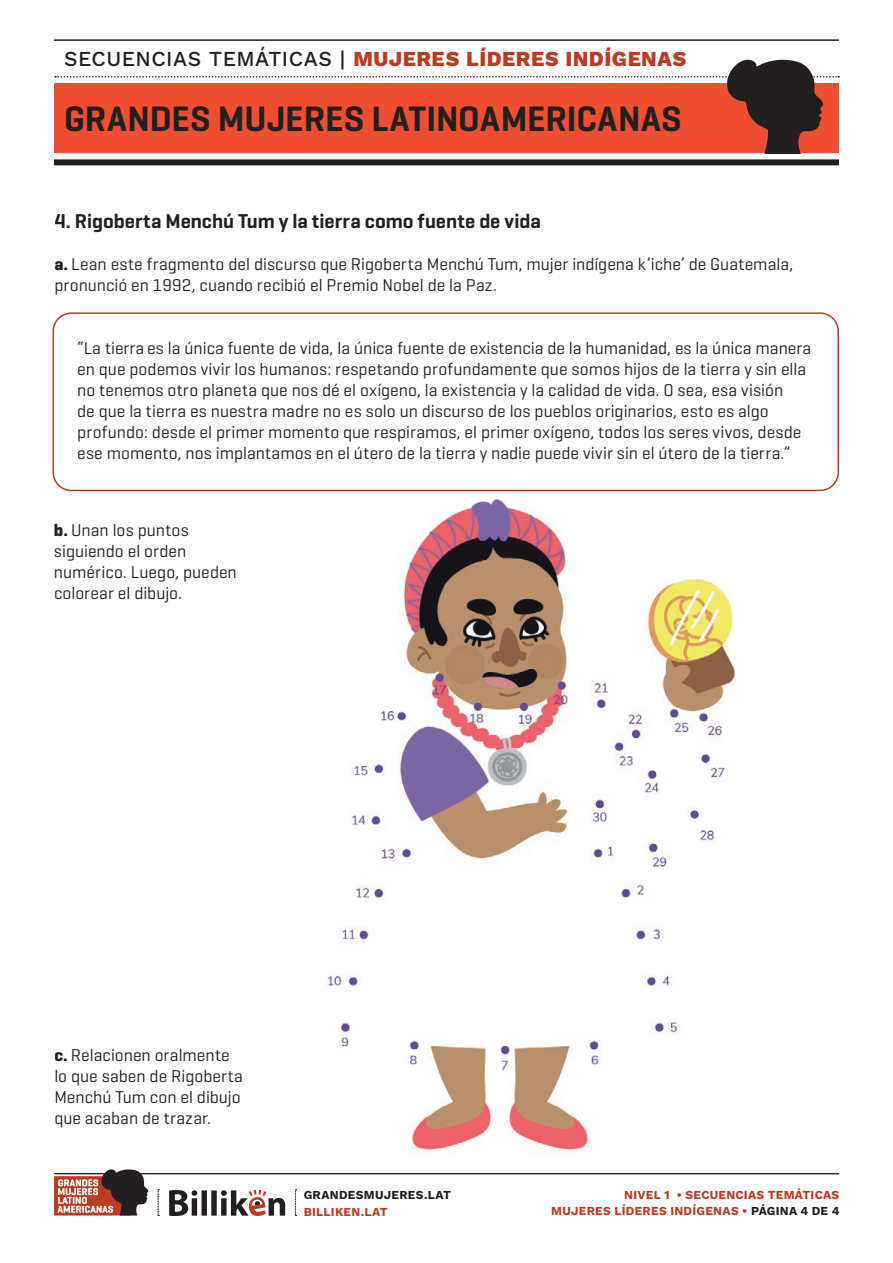
<style>
.page{position:relative;width:893px;height:1263px;background:#fff}
.page>*{position:absolute;margin:0;border:0;box-sizing:border-box;transform-origin:0 0}
.t1{font:600 36px "Geogrotesque";color:#231f20}
.t2{font:21px "Work Sans";letter-spacing:.025em;color:#bc3b22}
._1_2_3{font:600 20.4px "Geogrotesque";color:#231f20}
.TEXTO_BASE{font:17.4px/21px "Geogrotesque";color:#231f20}
.t3{font:12px/16.8px "Work Sans";letter-spacing:.02em;color:#bc3b22;text-align:right}
.t4{font:12px "Work Sans";letter-spacing:.025em;color:#231f20}
.s1{color:#231f20}
.s2{font-weight:700}
</style>
<div class="page">
<div style="left:54px;top:159px;width:785px;height:6px;background:#231f20"></div>
<hr style="left:54px;top:39px;width:785px;height:2px;background:#231f20">
<svg style="left:55px;top:60px;width:784px;height:93px"></svg>
<svg style="left:169px;top:1190px;width:116px;height:26px"></svg>
<svg style="left:54px;top:1169px;width:95px;height:46px"></svg>
<hr style="left:54px;top:1173px;width:785px;height:1px;background:#231f20">
<svg style="left:158px;top:1189px;width:1px;height:27px"></svg>
<svg style="left:295px;top:1189px;width:2px;height:27px"></svg>
<img style="left:326px;top:499px;width:409px;height:651px">
<div style="left:52px;top:312px;width:787px;height:179px;border:2px solid #bc3b22;border-radius:18px"></div>
<p class="t2" style="left:64px;top:43px;width:624px"><span class="s1">SECUENCIAS TEMÁTICAS |</span> MUJERES LÍDERES INDÍGENAS</p>
<h1 class="t1" style="left:64px;top:96px;width:619px">GRANDES MUJERES LATINOAMERICANAS</h1>
<p class="_1_2_3" style="left:54px;top:209px;width:488px">4. Rigoberta Menchú Tum y la tierra como fuente de vida</p>
<p class="TEXTO_BASE" style="left:54px;top:253px;width:740px"><span class="s2">a.</span> Lean este fragmento del discurso que Rigoberta Menchú Tum, mujer indígena k’iche’ de Guatemala, pronunció en 1992, cuando recibió el Premio Nobel de la Paz.</p>
<p class="TEXTO_BASE" style="left:77px;top:337px;width:735px">“La tierra es la única fuente de vida, la única fuente de existencia de la humanidad, es la única manera en que podemos vivir los humanos: respetando profundamente que somos hijos de la tierra y sin ella no tenemos otro planeta que nos dé el oxígeno, la existencia y la calidad de vida. O sea, esa visión<br>de que la tierra es nuestra madre no es solo un discurso de los pueblos originarios, esto es algo profundo: desde el primer momento que respiramos, el primer oxígeno, todos los seres vivos, desde ese momento, nos implantamos en el útero de la tierra y nadie puede vivir sin el útero de la tierra.”</p>
<p class="TEXTO_BASE" style="left:54px;top:518px;width:184px"><span class="s2">b.</span> Unan los puntos siguiendo el orden numérico. Luego, pueden colorear el dibujo.</p>
<p class="TEXTO_BASE" style="left:54px;top:1043px;width:190px"><span class="s2">c.</span> Relacionen oralmente lo que saben de Rigoberta<br>Menchú Tum con el dibujo que acaban de trazar.</p>
<p class="t4" style="left:304px;top:1185px;width:149px">GRANDESMUJERES.LAT</p>
<p class="t3" style="left:304px;top:1203px;width:86px">BILLIKEN.LAT</p>
<p class="t3" style="left:551px;top:1186px;width:290px">NIVEL 1 • SECUENCIAS TEMÁTICAS<br>MUJERES LÍDERES INDÍGENAS • <span class="s1">PÁGINA 4 DE 4</span></p>
</div>
